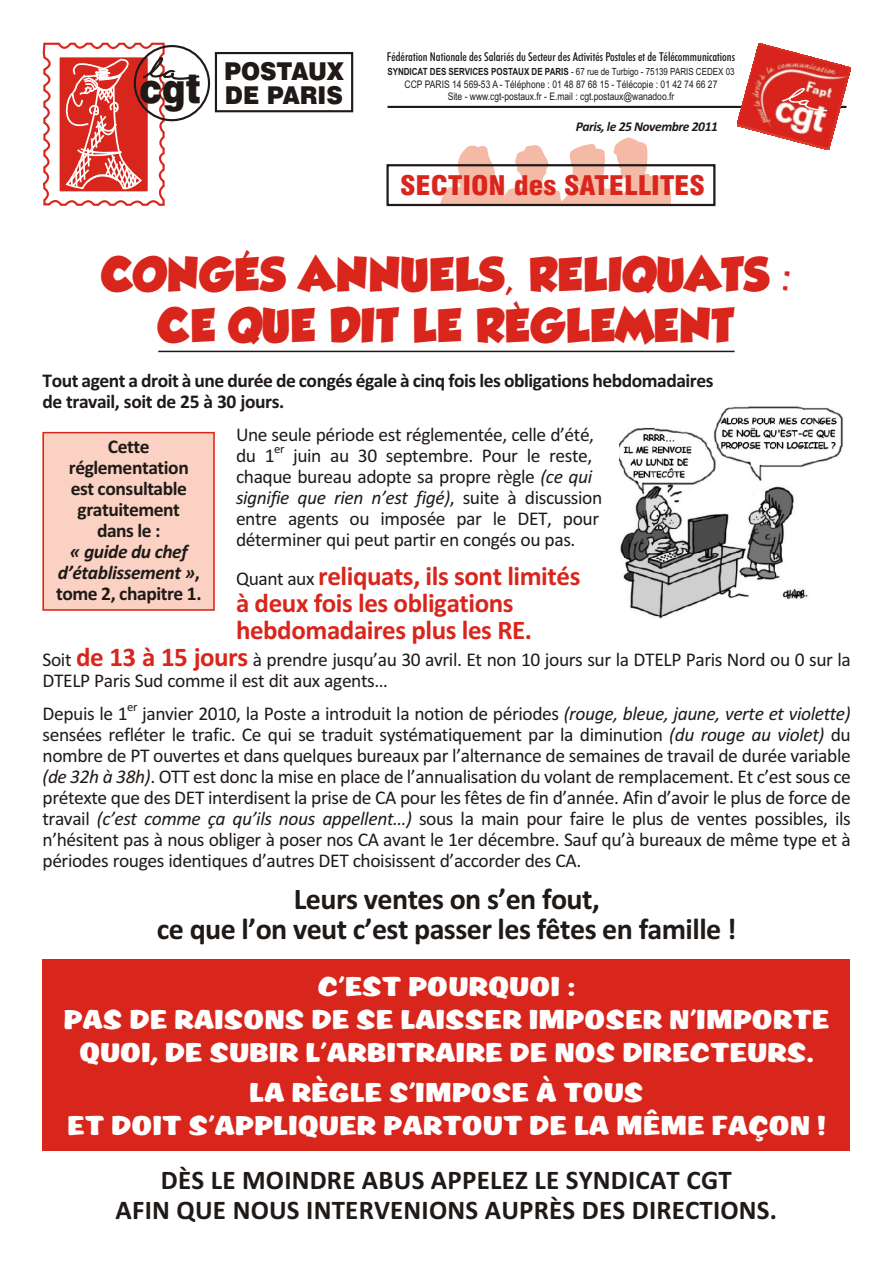
<style>
.page{position:relative;width:894px;height:1263px;background:#fff}
.page>*{position:absolute;margin:0;border:0;box-sizing:border-box;transform-origin:0 0}
.t1{font:42px/51px "GROBOLD";letter-spacing:.02em;color:#d9261c;text-align:center}
.t2{font:700 30px/30px "Calibri";letter-spacing:-.02em;color:#1f1a17;text-align:center}
.t3{font:27px/33px "SCRIPT1 Rager Hevvy Normal";letter-spacing:-.01em;color:#fff;text-align:center}
.t4{font:700 27px/30px "Calibri";letter-spacing:.01em;color:#1f1a17;text-align:center}
.t5{font:700 27px/27px "Calibri";letter-spacing:-.015em;color:#d9261c}
.t6{font:26.25px "Swis 721 Blk Cn BT";color:#d9261c;scale:1.11 1}
.t7{font:24.6px/24.6px "Swis 721 Blk BT";color:#1f1a17;text-align:right;scale:.94 1}
.t8{font:19.5px/21px "Calibri";letter-spacing:-.02em;color:#1f1a17}
.t9{font:700 19.5px/21px "Calibri";letter-spacing:-.025em;color:#1f1a17}
.t10{font:italic 700 19.5px/21px "Calibri";letter-spacing:-.02em;color:#1f1a17;text-align:center}
.t11{font:italic 700 13.5px "Calibri";letter-spacing:-.03em;color:#1f1a17}
.t12{font:12.6px "Calibri";color:#1f1a17}
.t13{font:12.3px "Futura Md Cn BT";color:#1f1a17}
.t14{font:10.5px/12.3px "Arial";color:#1f1a17;text-align:center;scale:.81 1}
.t15{font:700 9.9px "Arial";color:#1f1a17;scale:.81 1}
.s1{font-size:40.8px}
.s2{font-weight:400}
.s3{font-style:normal}
.s4{font-style:italic}
.s5{font-weight:400;font-size:19.5px;color:#1f1a17}
.s6{font-weight:700;font-size:27px;color:#d9261c}
</style>
<div class="page">
<svg style="left:440px;top:138px;width:231px;height:65px"></svg>
<div style="left:386px;top:164px;width:330px;height:42px;border:2px solid #1f1a17"></div>
<hr style="left:388px;top:106px;width:459px;height:2px;background:#1f1a17">
<div style="left:215px;top:52px;width:138px;height:60px;border:2px solid #1f1a17"></div>
<svg style="left:43px;top:43px;width:157px;height:163px"></svg>
<img style="left:737px;top:44px;width:113px;height:106px">
<svg style="left:780px;top:87px;width:49px;height:25px"></svg>
<hr style="left:158px;top:351px;width:577px;height:1px;background:#1f1a17">
<div style="left:43px;top:432px;width:172px;height:179px;background:#fad1c2"></div>
<div style="left:43px;top:432px;width:172px;height:179px;border:2px solid #d9261c"></div>
<div style="left:43px;top:959px;width:807px;height:192px;background:#d9261c"></div>
<img style="left:619px;top:406px;width:224px;height:213px">
<p class="t13" style="left:387px;top:52px;width:350px">Fédération Nationale des Salariés du Secteur des Activités Postales et de Télécommunications</p>
<p class="t7" style="left:139px;top:61px;width:219px">POSTAUX<br><span class="s1">cgt</span> DE PARIS</p>
<p class="t15" style="left:387px;top:68px;width:430px">SYNDICAT DES SERVICES POSTAUX DE PARIS <span class="s2">- 67 rue de Turbigo - 75139 PARIS CEDEX 03</span></p>
<p class="t14" style="left:405px;top:79px;width:388px">CCP PARIS 14 569-53 A - Téléphone : 01 48 87 68 15 - Télécopie : 01 42 74 66 27<br>Site - www.cgt-postaux.fr - E.mail : cgt.postaux@wanadoo.fr</p>
<p class="t11" style="left:576px;top:121px;width:144px">Paris, le 25 Novembre 2011</p>
<h3 class="t6" style="left:400px;top:175px;width:276px">SECTION des SATELLITES</h3>
<h1 class="t1" style="left:102px;top:253px;width:690px">CONGÉS ANNUELS, RELIQUATS :<br>CE QUE DIT LE RÈGLEMENT</h1>
<p class="t9" style="left:43px;top:372px;width:673px">Tout agent a droit à une durée de congés égale à cinq fois les obligations hebdomadaires de travail, soit de 25 à 30 jours.</p>
<p class="t8" style="left:236px;top:426px;width:360px">Une seule période est réglementée, celle d’été, du 1</p>
<p class="t9" style="left:69px;top:438px;width:122px;text-align:center">Cette réglementation est consultable gratuitement dans le :</p>
<p class="t10" style="left:56px;top:543px;width:147px">« guide du chef d’établissement »<span class="s3">, tome 2, chapitre 1.</span></p>
<p class="t12" style="left:274px;top:443px;width:12px">er</p>
<p class="t8" style="left:236px;top:447px;width:368px;text-indent:57px">juin au 30 septembre. Pour le reste, chaque bureau adopte sa propre règle <span class="s4">(ce qui signifie que rien n’est figé)</span>, suite à discussion entre agents ou imposée par le DET, pour déterminer qui peut partir en congés ou pas.</p>
<h3 class="t5" style="left:236px;top:565px;width:346px"><span class="s5">Quant aux</span> reliquats, ils sont limités à deux fois les obligations hebdomadaires plus les RE.</h3>
<p class="t8" style="left:43px;top:651px;width:810px">Soit <span class="s6">de 13 à 15 jours</span> à prendre jusqu’au 30 avril. Et non 10 jours sur la DTELP Paris Nord ou 0 sur la<br>DTELP Paris Sud comme il est dit aux agents…</p>
<p class="t8" style="left:43px;top:705px;width:87px">Depuis le 1</p>
<p class="t12" style="left:127px;top:701px;width:12px">er</p>
<p class="t8" style="left:43px;top:705px;width:810px;text-align:justify;text-indent:100px">janvier 2010, la Poste a introduit la notion de périodes <span class="s4">(rouge, bleue, jaune, verte et violette) </span>sensées refléter le trafic. Ce qui se traduit systématiquement par la diminution <span class="s4">(du rouge au violet)</span> du nombre de PT ouvertes et dans quelques bureaux par l’alternance de semaines de travail de durée variable <span class="s4">(de 32h à 38h)</span>. OTT est donc la mise en place de l’annualisation du volant de remplacement. Et c’est sous ce prétexte que des DET interdisent la prise de CA pour les fêtes de fin d’année. Afin d’avoir le plus de force de travail <span class="s4">(c’est comme ça qu’ils nous appellent…)</span> sous la main pour faire le plus de ventes possibles, ils n’hésitent pas à nous obliger à poser nos CA avant le 1er décembre. Sauf qu’à bureaux de même type et à périodes rouges identiques d’autres DET choisissent d’accorder des CA.</p>
<h2 class="t2" style="left:157px;top:887px;width:581px">Leurs ventes on s’en fout,<br>ce que l’on veut c’est passer les fêtes en famille !</h2>
<h3 class="t3" style="left:63px;top:973px;width:768px">C’EST POURQUOI :<br>PAS DE RAISONS DE SE LAISSER IMPOSER N’IMPORTE<br>QUOI, DE SUBIR L’ARBITRAIRE DE NOS DIRECTEURS.</h3>
<h3 class="t3" style="left:67px;top:1079px;width:760px">LA RÈGLE S’IMPOSE À TOUS<br>ET DOIT S’APPLIQUER PARTOUT DE LA MÊME FAÇON !</h3>
<h3 class="t4" style="left:116px;top:1168px;width:663px">DÈS LE MOINDRE ABUS APPELEZ LE SYNDICAT CGT<br>AFIN QUE NOUS INTERVENIONS AUPRÈS DES DIRECTIONS.</h3>
</div>
